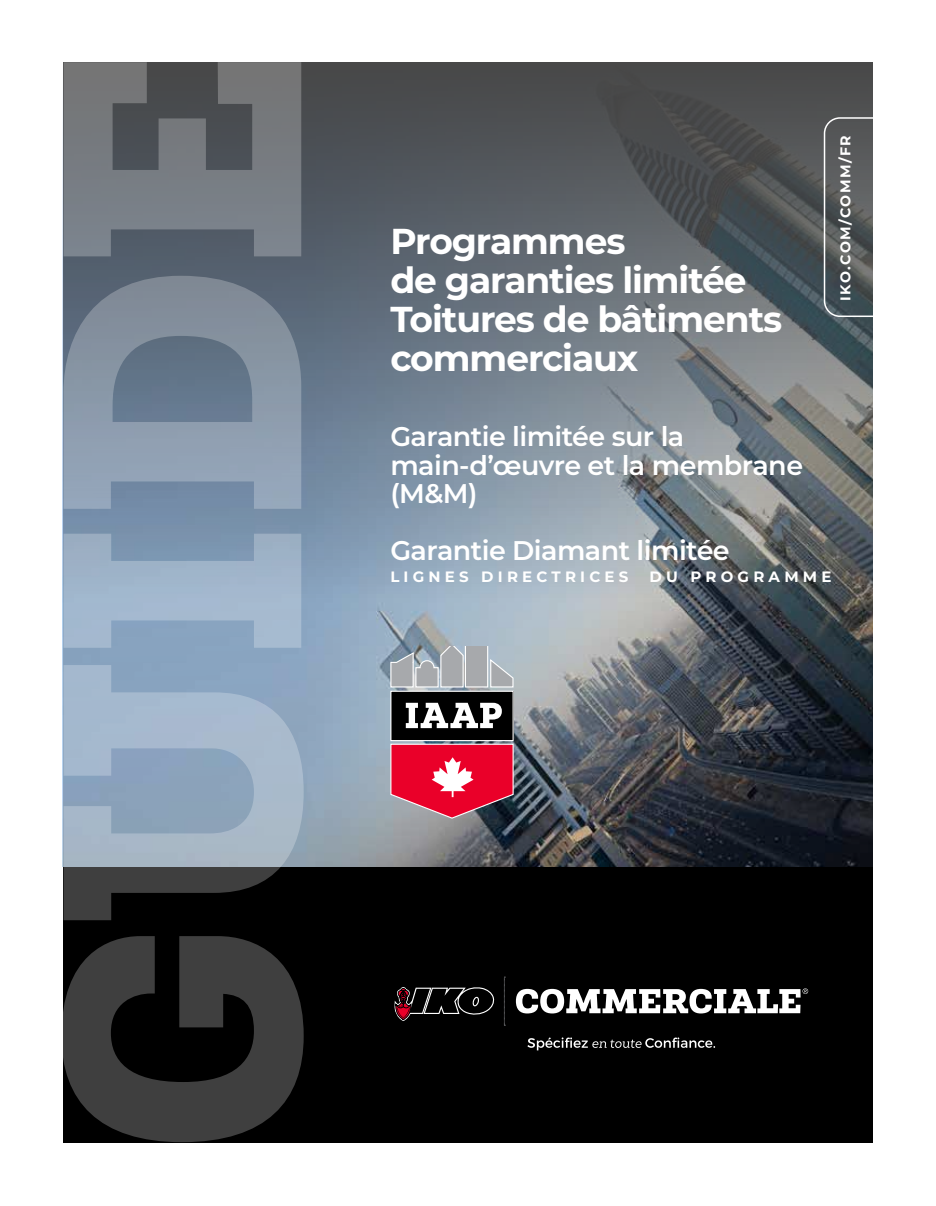
<style>
.page{position:relative;width:936px;height:1206px;background:#fff}
.page>*{position:absolute;margin:0;border:0;box-sizing:border-box;transform-origin:0 0}
.t1{font:700 36px/39px "Montserrat";letter-spacing:-.03em;color:#fff}
.t2{font:600 27px/28.5px "Montserrat";letter-spacing:-.02em;color:#fff}
.t3{font:700 15px "Montserrat";letter-spacing:.28em;color:#fff}
.t4{font:700 14.25px "Montserrat";letter-spacing:.1em;color:#fff}
</style>
<div class="page">
<div style="left:63px;top:376px;width:810px;height:767px;background:#000"></div>
<img style="left:304px;top:62px;width:569px;height:804px">
<svg style="left:62px;top:62px;width:242px;height:1080px;background:#6b7683"></svg>
<div style="left:824px;top:117px;width:96px;height:200px;border:2px solid #fff;border-radius:15px"></div>
<svg style="left:395px;top:987px;width:100px;height:34px"></svg>
<svg style="left:504px;top:977px;width:1px;height:49px"></svg>
<svg style="left:527px;top:1037px;width:188px;height:13px"></svg>
<svg style="left:516px;top:988px;width:292px;height:25px"></svg>
<svg style="left:390px;top:743px;width:124px;height:76px;background:#d53351"></svg>
<div style="left:391px;top:691px;width:122px;height:50px;background:#000"></div>
<div style="left:390px;top:691px;width:124px;height:50px;border:1px solid #fff"></div>
<svg style="left:406px;top:703px;width:96px;height:25px"></svg>
<svg style="left:390px;top:646px;width:124px;height:42px;background:#abb1b7"></svg>
<p class="t1" style="left:390px;top:220px;width:394px">Programmes<br>de garanties limitée<br>Toitures de bâtiments commerciaux</p>
<p class="t2" style="left:390px;top:421px;width:414px">Garantie limitée sur la main-d’œuvre et la membrane (M&amp;M)</p>
<p class="t2" style="left:390px;top:535px;width:341px">Garantie Diamant limitée</p>
<p class="t4" style="left:835px;top:301px;width:167px;rotate:-90deg">IKO.COM/COMM/FR</p>
<p class="t3" style="left:390px;top:566px;width:240px">LIGNES DIRECTRICES</p>
<p class="t3" style="left:649px;top:566px;width:183px">DU PROGRAMME</p>
</div>
